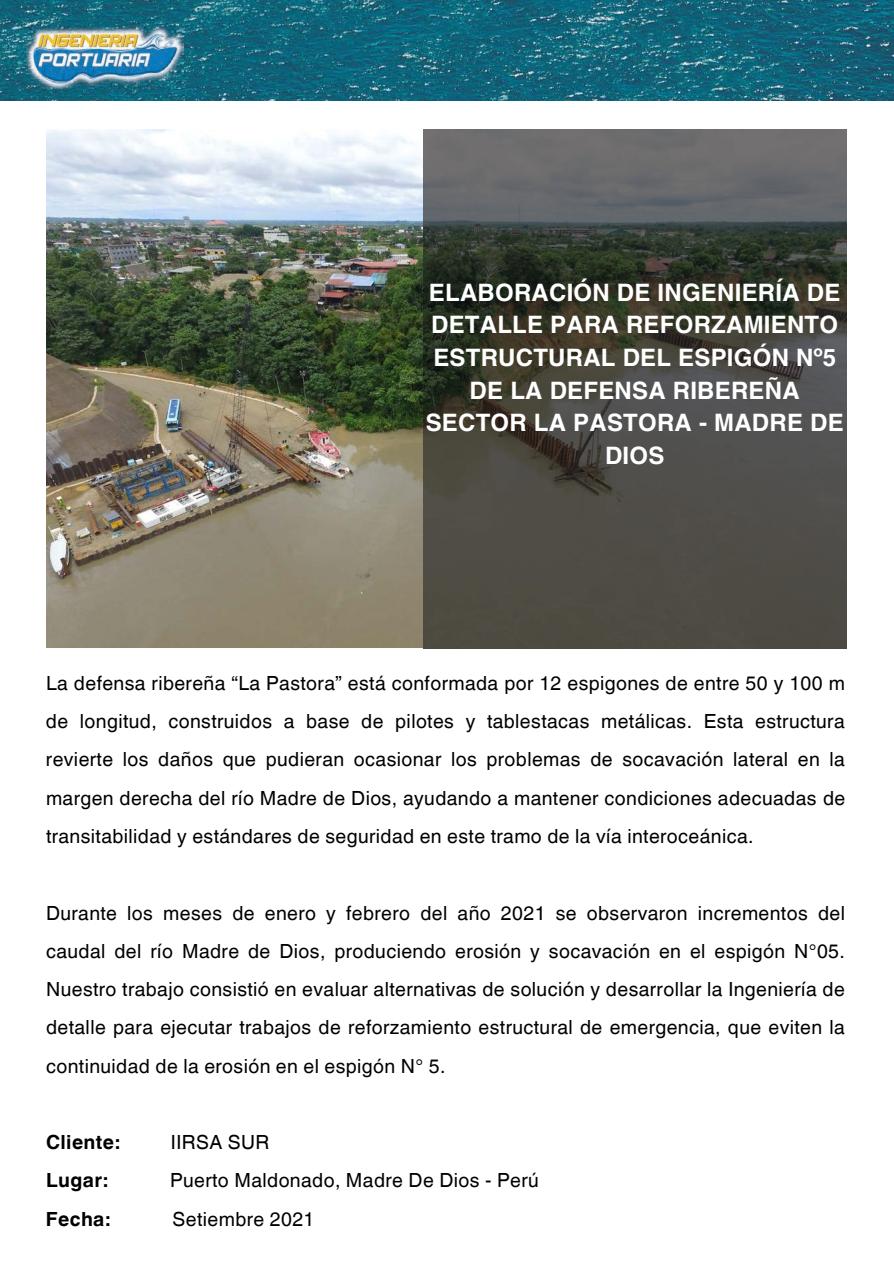
<style>
.page{position:relative;width:894px;height:1264px;background:#fff}
.page>*{position:absolute;margin:0;border:0;box-sizing:border-box;transform-origin:0 0}
.t1{font:700 24px/32.7px "Helvetica LT Pro";letter-spacing:.01em;color:#fff;text-align:center}
.t2{font:19.5px/38.2px "Helvetica Hebrew";letter-spacing:.02em;color:#000;text-align:justify}
.t3{font:700 19.5px "Helvetica Hebrew";letter-spacing:.02em;color:#000}
</style>
<div class="page">
<img style="left:0;top:0;width:893px;height:101px">
<img style="left:27px;top:28px;width:156px;height:61px">
<img style="left:46px;top:129px;width:378px;height:519px">
<img style="left:424px;top:129px;width:422px;height:519px">
<p class="t1" style="left:425px;top:278px;width:419px">ELABORACIÓN DE INGENIERÍA DE<br>DETALLE PARA REFORZAMIENTO<br>ESTRUCTURAL DEL ESPIGÓN Nº5<br>DE LA DEFENSA RIBEREÑA<br>SECTOR LA PASTORA - MADRE DE<br>DIOS</p>
<p class="t2" style="left:46px;top:666px;width:800px">La defensa ribereña “La Pastora” está conformada por 12 espigones de entre 50 y 100 m de longitud, construidos a base de pilotes y tablestacas metálicas. Esta estructura revierte los daños que pudieran ocasionar los problemas de socavación lateral en la margen derecha del río Madre de Dios, ayudando a mantener condiciones adecuadas de transitabilidad y estándares de seguridad en este tramo de la vía interoceánica.</p>
<p class="t2" style="left:46px;top:896px;width:800px">Durante los meses de enero y febrero del año 2021 se observaron incrementos del caudal del río Madre de Dios, produciendo erosión y socavación en el espigón N°05.<br>Nuestro trabajo consistió en evaluar alternativas de solución y desarrollar la Ingeniería de detalle para ejecutar trabajos de reforzamiento estructural de emergencia, que eviten la continuidad de la erosión en el espigón N° 5.</p>
<p class="t3" style="left:46px;top:1135px;width:75px">Cliente:</p>
<p class="t2" style="left:171px;top:1125px;width:100px">IIRSA SUR</p>
<p class="t3" style="left:46px;top:1173px;width:63px">Lugar:</p>
<p class="t2" style="left:170px;top:1164px;width:370px">Puerto Maldonado, Madre De Dios - Perú</p>
<p class="t3" style="left:46px;top:1211px;width:66px">Fecha:</p>
<p class="t2" style="left:173px;top:1202px;width:143px">Setiembre 2021</p>
</div>
